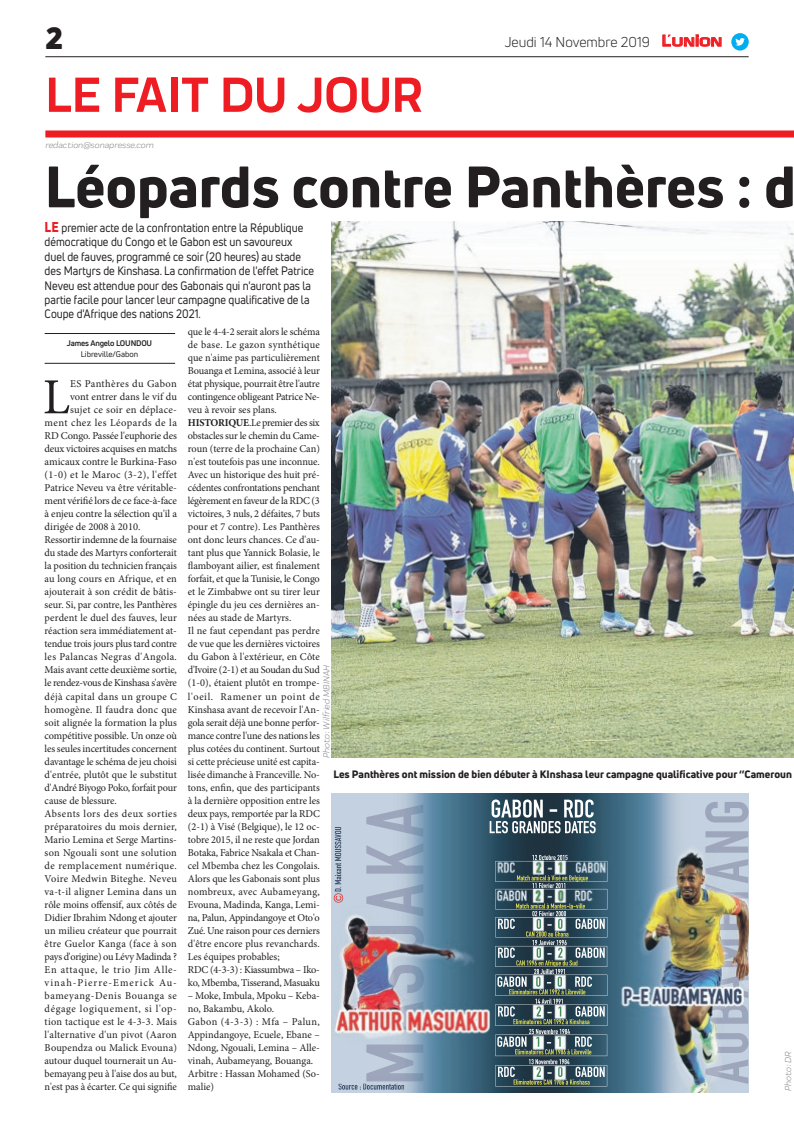
<style>
.page{position:relative;width:794px;height:1129px;background:#fff}
.page>*{position:absolute;margin:0;border:0;box-sizing:border-box;transform-origin:0 0}
.t1{font:800 57px "Uni Neue";color:#231f20}
.t2{font:700 51px "Praktika";color:#ee1d23}
.t3{font:50.5px "Minion Pro";color:#231f20}
.t4{font:900 30px "Uni Neue";color:#231f20}
.t5{font:14px "Uni Neue";color:#231f20}
.t6{font:12px/14.4px "Uni Neue";color:#231f20;scale:.9 1}
.t7{font:10.5px/13px "Minion Pro";letter-spacing:-.005em;color:#231f20}
.t8{font:10.5px "Minion Pro";letter-spacing:.025em;color:#231f20}
.t9{font:10.5px "Minion Pro";letter-spacing:-.025em;color:#231f20}
.t10{font:800 10.5px "Uni Neue";color:#231f20}
.t11{font:10.5px "Minion Pro";letter-spacing:.02em;color:#231f20}
.t12{font:10.5px "Minion Pro";letter-spacing:.015em;color:#231f20}
.t13{font:10.5px "Minion Pro";letter-spacing:.035em;color:#231f20}
.t14{font:10.5px "Minion Pro";letter-spacing:.06em;color:#231f20}
.t15{font:10.5px "Minion Pro";letter-spacing:.04em;color:#231f20}
.t16{font:10.5px "Minion Pro";letter-spacing:.03em;color:#231f20}
.t17{font:10.5px "Minion Pro";letter-spacing:.045em;color:#231f20}
.t18{font:10.5px "Minion Pro";letter-spacing:.1em;color:#231f20}
.t19{font:10.5px "Minion Pro";letter-spacing:.05em;color:#231f20}
.t20{font:italic 9px "Praktika";color:#818386}
.t21{font:700 8px "Uni Neue";letter-spacing:-.02em;color:#231f20}
.t22{font:8px "Uni Neue";color:#231f20}
.s1{font-family:"Eurostile";font-weight:600;font-size:14.9px;color:#ee1d23}
.s2{font-family:"Eurostile";font-weight:600;font-size:11.4px;color:#ee1d23}
.s3{font-weight:800;font-size:14px;color:#ee1d23}
.s4{font-weight:700}
</style>
<div class="page">
<hr style="left:45px;top:56px;width:703px;height:1px;background:#231f20">
<div style="left:45px;top:130px;width:749px;height:7px;background:#ee1d23"></div>
<img style="left:332px;top:793px;width:416px;height:298px">
<img style="left:495px;top:1064px;width:112px;height:22px">
<img style="left:495px;top:1003px;width:112px;height:22px">
<img style="left:495px;top:945px;width:112px;height:21px">
<img style="left:495px;top:916px;width:112px;height:21px">
<img style="left:495px;top:1034px;width:112px;height:21px">
<img style="left:495px;top:974px;width:112px;height:21px">
<img style="left:495px;top:888px;width:112px;height:21px">
<img style="left:495px;top:860px;width:112px;height:21px">
<svg style="left:334px;top:893px;width:9px;height:9px"></svg>
<svg style="left:662px;top:34px;width:60px;height:13px"></svg>
<div style="left:731px;top:33px;width:17px;height:18px;background:#00aeef;border-radius:50%"></div>
<svg style="left:735px;top:38px;width:10px;height:8px"></svg>
<hr style="left:45px;top:363px;width:130px;height:1px;background:#231f20">
<hr style="left:45px;top:333px;width:130px;height:1px;background:#231f20">
<img style="left:332px;top:221px;width:462px;height:536px">
<h3 class="t4" style="left:45px;top:17px;width:19px">2</h3>
<h2 class="t2" style="left:45px;top:54px;width:378px">LE FAIT DU JOUR</h2>
<p class="t20" style="left:45px;top:139px;width:110px">redaction@sonapresse.com</p>
<h3 class="t5" style="left:504px;top:33px;width:219px">Jeudi 14 Novembre 2019 <span class="s1">L</span><span class="s2">UNION</span></h3>
<h1 class="t1" style="left:45px;top:148px;width:752px">Léopards contre Panthères : d</h1>
<p class="t6" style="left:45px;top:220px;width:301px"><span class="s3">LE</span> premier acte de la confrontation entre la République démocratique du Congo et le Gabon est un savoureux duel de fauves, programmé ce soir (20 heures) au stade des Martyrs de Kinshasa. La confirmation de l'effet Patrice Neveu est attendue pour des Gabonais qui n'auront pas la partie facile pour lancer leur campagne qualificative de la Coupe d'Afrique des nations 2021.</p>
<p class="t21" style="left:67px;top:338px;width:87px">James Angelo LOUNDOU</p>
<p class="t22" style="left:81px;top:349px;width:59px">Libreville/Gabon</p>
<p class="t7" style="left:188px;top:325px;width:134px">que le 4-4-2 serait alors le schéma de base. Le gazon synthétique que n'aime pas particulièrement<br>Bouanga et Lemina, associé à leur état physique, pourrait être l'autre contingence obligeant Patrice Ne&shy;veu à revoir ses plans.<br><span class="s4">HISTORIQUE</span>.Le premier des six obstacles sur le chemin du Came&shy;roun (terre de la prochaine Can) n'est toutefois pas une inconnue.<br>Avec un historique des huit pré&shy;cédentes confrontations penchant légèrement en faveur de la RDC (3 victoires, 3 nuls, 2 défaites, 7 buts pour et 7 contre). Les Panthères ont donc leurs chances. Ce d'au&shy;tant plus que Yannick Bolasie, le flamboyant ailier, est finalement forfait, et que la Tunisie, le Congo et le Zimbabwe ont su tirer leur épingle du jeu ces dernières an&shy;nées au stade de Martyrs.<br>Il ne faut cependant pas perdre de vue que les dernières victoires du Gabon à l'extérieur, en Côte d'Ivoire (2-1) et au Soudan du Sud (1-0), étaient plutôt en trompe&shy;l'oeil. Ramener un point de<br>Kinshasa avant de recevoir l'An&shy;gola serait déjà une bonne perfor&shy;mance contre l'une des nations les plus cotées du continent. Surtout si cette précieuse unité est capita&shy;lisée dimanche à Franceville. No&shy;tons, enfin, que des participants à la dernière opposition entre les deux pays, remportée par la RDC (2-1) à Visé (Belgique), le 12 oc&shy;tobre 2015, il ne reste que Jordan<br>Botaka, Fabrice Nsakala et Chan&shy;cel Mbemba chez les Congolais.<br>Alors que les Gabonais sont plus nombreux, avec Aubameyang,<br>Evouna, Madinda, Kanga, Lemi&shy;na, Palun, Appindangoye et Oto'o<br>Zué. Une raison pour ces derniers d'être encore plus revanchards.<br>Les équipes probables;<br>RDC (4-3-3) : Kiassumbwa – Iko&shy;ko, Mbemba, Tisserand, Masuaku</p>
<p class="t7" style="left:188px;top:988px;width:133px">– Moke, Imbula, Mpoku – Keba&shy;no, Bakambu, Akolo.<br>Gabon (4-3-3) : Mfa – Palun,<br>Appindangoye, Ecuele, Ebane –<br>Ndong, Ngouali, Lemina – Alle&shy;vinah, Aubameyang, Bouanga.<br>Arbitre : Hassan Mohamed (So&shy;malie)</p>
<h3 class="t3" style="left:43px;top:363px;width:29px">L</h3>
<p class="t16" style="left:70px;top:377px;width:108px">ES Panthères du Gabon</p>
<p class="t7" style="left:70px;top:390px;width:108px">vont entrer dans le vif du</p>
<p class="t8" style="left:70px;top:403px;width:108px">sujet ce soir en déplace-</p>
<p class="t15" style="left:45px;top:416px;width:134px">ment chez les Léopards de la</p>
<p class="t7" style="left:45px;top:429px;width:134px">RD Congo. Passée l'euphorie des</p>
<p class="t7" style="left:45px;top:442px;width:134px">deux victoires acquises en matchs</p>
<p class="t7" style="left:45px;top:455px;width:134px">amicaux contre le Burkina-Faso</p>
<p class="t16" style="left:45px;top:468px;width:134px">(1-0) et le Maroc (3-2), l'effet</p>
<p class="t7" style="left:45px;top:481px;width:134px">Patrice Neveu va être véritable-</p>
<p class="t7" style="left:45px;top:494px;width:134px">ment vérifié lors de ce face-à-face</p>
<p class="t7" style="left:45px;top:507px;width:134px">à enjeu contre la sélection qu'il a</p>
<p class="t7" style="left:45px;top:520px;width:97px">dirigée de 2008 à 2010.</p>
<p class="t7" style="left:45px;top:533px;width:134px">Ressortir indemne de la fournaise</p>
<p class="t7" style="left:45px;top:546px;width:134px">du stade des Martyrs conforterait</p>
<p class="t7" style="left:45px;top:559px;width:134px">la position du technicien français</p>
<p class="t12" style="left:45px;top:572px;width:134px">au long cours en Afrique, et en</p>
<p class="t7" style="left:45px;top:585px;width:134px">ajouterait à son crédit de bâtis-</p>
<p class="t7" style="left:45px;top:598px;width:134px">seur. Si, par contre, les Panthères</p>
<p class="t12" style="left:45px;top:611px;width:134px">perdent le duel des fauves, leur</p>
<p class="t7" style="left:45px;top:624px;width:134px">réaction sera immédiatement at-</p>
<p class="t7" style="left:45px;top:637px;width:134px">tendue trois jours plus tard contre</p>
<p class="t13" style="left:45px;top:650px;width:134px">les Palancas Negras d'Angola.</p>
<p class="t7" style="left:45px;top:663px;width:134px">Mais avant cette deuxième sortie,</p>
<p class="t9" style="left:45px;top:676px;width:134px">le rendez-vous de Kinshasa s'avère</p>
<p class="t13" style="left:45px;top:689px;width:134px">déjà capital dans un groupe C</p>
<p class="t8" style="left:45px;top:702px;width:134px">homogène. Il faudra donc que</p>
<p class="t7" style="left:45px;top:715px;width:134px">soit alignée la formation la plus</p>
<p class="t7" style="left:45px;top:728px;width:134px">compétitive possible. Un onze où</p>
<p class="t7" style="left:45px;top:741px;width:134px">les seules incertitudes concernent</p>
<p class="t7" style="left:45px;top:754px;width:134px">davantage le schéma de jeu choisi</p>
<p class="t7" style="left:45px;top:767px;width:134px">d'entrée, plutôt que le substitut</p>
<p class="t9" style="left:45px;top:780px;width:134px">d'André Biyogo Poko, forfait pour</p>
<p class="t7" style="left:45px;top:793px;width:74px">cause de blessure.</p>
<p class="t17" style="left:45px;top:806px;width:134px">Absents lors des deux sorties</p>
<p class="t8" style="left:45px;top:819px;width:134px">préparatoires du mois dernier,</p>
<p class="t7" style="left:45px;top:832px;width:134px">Mario Lemina et Serge Martins-</p>
<p class="t8" style="left:45px;top:845px;width:134px">son Ngouali sont une solution</p>
<p class="t15" style="left:45px;top:858px;width:134px">de remplacement numérique.</p>
<p class="t8" style="left:45px;top:871px;width:134px">Voire Medwin Biteghe. Neveu</p>
<p class="t11" style="left:45px;top:884px;width:134px">va-t-il aligner Lemina dans un</p>
<p class="t7" style="left:45px;top:897px;width:134px">rôle moins offensif, aux côtés de</p>
<p class="t7" style="left:45px;top:910px;width:134px">Didier Ibrahim Ndong et ajouter</p>
<p class="t7" style="left:45px;top:923px;width:134px">un milieu créateur que pourrait</p>
<p class="t13" style="left:45px;top:936px;width:134px">être Guelor Kanga (face à son</p>
<p class="t9" style="left:45px;top:949px;width:134px">pays d'origine) ou Lévy Madinda ?</p>
<p class="t14" style="left:45px;top:962px;width:134px">En attaque, le trio Jim Alle-</p>
<p class="t18" style="left:45px;top:975px;width:134px">vinah-Pierre-Emerick Au-</p>
<p class="t19" style="left:45px;top:988px;width:134px">bameyang-Denis Bouanga se</p>
<p class="t14" style="left:45px;top:1001px;width:134px">dégage logiquement, si l'op-</p>
<p class="t11" style="left:45px;top:1014px;width:134px">tion tactique est le 4-3-3. Mais</p>
<p class="t11" style="left:45px;top:1027px;width:134px">l'alternative d'un pivot (Aaron</p>
<p class="t12" style="left:45px;top:1040px;width:134px">Boupendza ou Malick Evouna)</p>
<p class="t7" style="left:45px;top:1053px;width:134px">autour duquel tournerait un Au-</p>
<p class="t7" style="left:45px;top:1066px;width:134px">bemayang peu à l'aise dos au but,</p>
<p class="t7" style="left:45px;top:1079px;width:134px">n'est pas à écarter. Ce qui signifie</p>
<p class="t20" style="left:320px;top:757px;width:94px;rotate:-90deg">Photo : Wilfried MBINAH</p>
<p class="t10" style="left:333px;top:767px;width:460px">Les Panthères ont mission de bien débuter à KInshasa leur campagne qualificative pour ‘’Cameroun</p>
<p class="t20" style="left:781px;top:1090px;width:41px;rotate:-90deg">Photo : DR</p>
</div>
